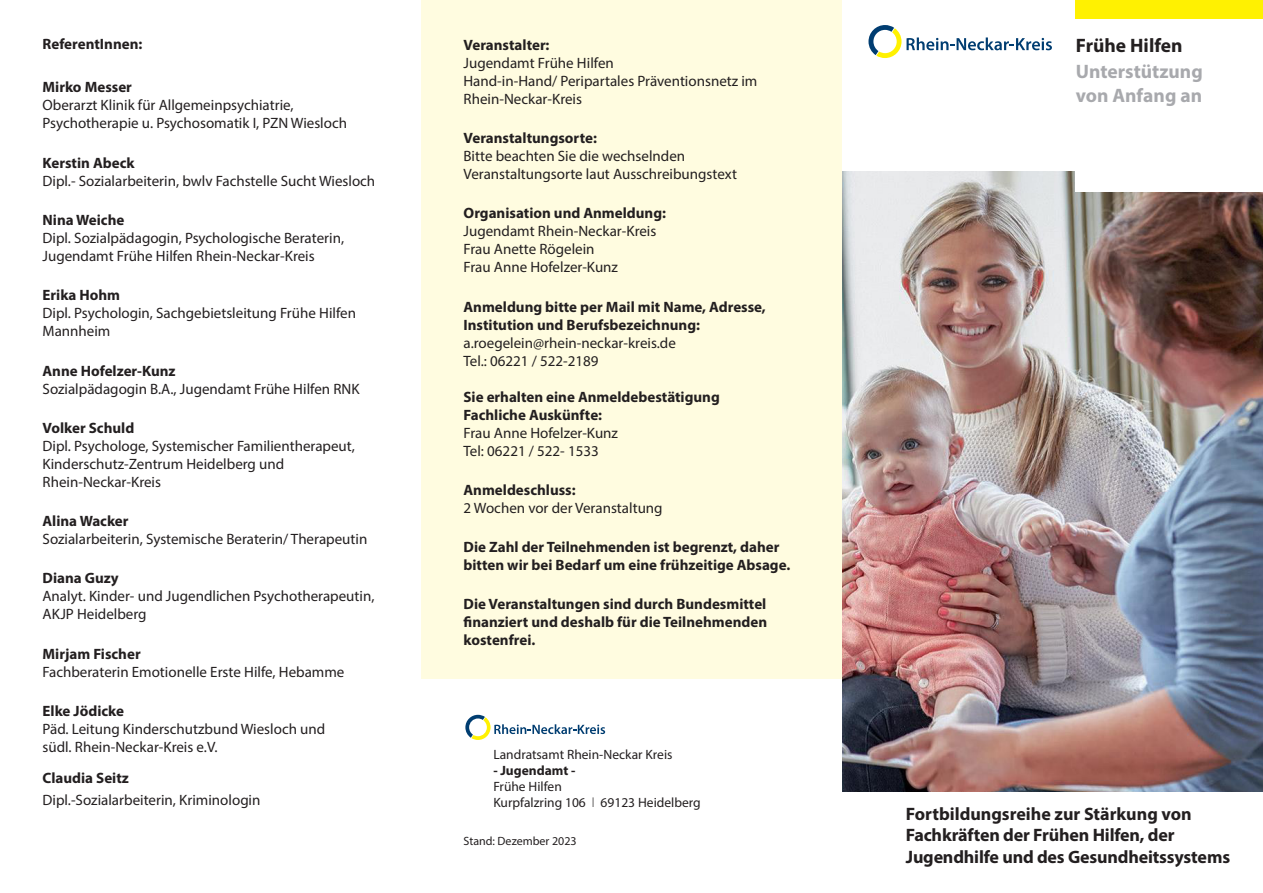
<style>
.page{position:relative;width:1263px;height:893px;background:#fff}
.page>*{position:absolute;margin:0;border:0;box-sizing:border-box;transform-origin:0 0}
.t1{font:700 19.5px/24px "Myriad Pro";color:#a8a9ad}
.t2{font:700 19.5px "Myriad Pro";color:#231f20}
.Überschrift_Myriad_Pro_Bold_12_pt{font:700 18px/21.6px "Myriad Pro";letter-spacing:-.01em;color:#231f20}
.Absatz{font:15px/18px "Myriad Pro";color:#231f20}
.Absatz-2{font:700 15px/18px "Myriad Pro";color:#231f20}
.Referenten{font:700 15px "Myriad Pro";color:#231f20}
.Grundschrift_Myriad_Pro_Regular_11pt{font:13.5px "Myriad Pro";color:#231f20}
.Grundschrift_Myriad_Pro_Regular_11pt-2{font:700 13.5px "Myriad Pro";color:#231f20}
.t3{font:12px "Myriad Pro";color:#231f20}
.s1{font-weight:700}
.s2{font-weight:400}
.s3{font-weight:300}
</style>
<div class="page">
<div style="left:421px;top:0;width:421px;height:678px;background:#fffce0"></div>
<div style="left:1076px;top:0;width:187px;height:18px;background:#fff101"></div>
<svg style="left:868px;top:25px;width:184px;height:33px"></svg>
<img style="left:842px;top:171px;width:421px;height:620px">
<div style="left:1076px;top:150px;width:187px;height:41px;background:#fff"></div>
<svg style="left:465px;top:715px;width:140px;height:25px"></svg>
<p class="Absatz-2" style="left:43px;top:34px;width:101px">ReferentInnen:</p>
<p class="Absatz" style="left:43px;top:78px;width:306px"><span class="s1">Mirko Messer<br></span>Oberarzt Klinik für Allgemeinpsychiatrie,<br>Psychotherapie u. Psychosomatik I, PZN Wiesloch</p>
<p class="Absatz" style="left:43px;top:153px;width:334px"><span class="s1">Kerstin Abeck<br></span>Dipl.- Sozialarbeiterin, bwlv Fachstelle Sucht Wiesloch</p>
<p class="Absatz" style="left:43px;top:211px;width:303px"><span class="s1">Nina Weiche<br></span>Dipl. Sozialpädagogin, Psychologische Beraterin,<br>Jugendamt Frühe Hilfen Rhein-Neckar-Kreis</p>
<p class="Absatz" style="left:43px;top:286px;width:315px"><span class="s1">Erika Hohm<br></span>Dipl. Psychologin, Sachgebietsleitung Frühe Hilfen<br>Mannheim</p>
<p class="Absatz" style="left:43px;top:361px;width:318px"><span class="s1">Anne Hofelzer-Kunz<br></span>Sozialpädagogin B.A., Jugendamt Frühe Hilfen RNK</p>
<p class="Absatz" style="left:43px;top:418px;width:314px"><span class="s1">Volker Schuld<br></span>Dipl. Psychologe, Systemischer Familientherapeut,<br>Kinderschutz-Zentrum Heidelberg und<br>Rhein-Neckar-Kreis</p>
<p class="Absatz" style="left:43px;top:512px;width:326px"><span class="s1">Alina Wacker<br></span>Sozialarbeiterin, Systemische Beraterin/ Therapeutin</p>
<p class="Absatz" style="left:43px;top:569px;width:333px"><span class="s1">Diana Guzy<br></span>Analyt. Kinder- und Jugendlichen Psychotherapeutin,<br>AKJP Heidelberg</p>
<p class="Absatz" style="left:43px;top:644px;width:303px"><span class="s1">Mirjam Fischer<br></span>Fachberaterin Emotionelle Erste Hilfe, Hebamme</p>
<p class="Absatz" style="left:43px;top:702px;width:284px"><span class="s1">Elke Jödicke<br></span>Päd. Leitung Kinderschutzbund Wiesloch und südl. Rhein-Neckar-Kreis e.V.</p>
<p class="Absatz-2" style="left:43px;top:768px;width:88px">Claudia Seitz</p>
<p class="Absatz" style="left:43px;top:791px;width:219px">Dipl.-Sozialarbeiterin, Kriminologin</p>
<p class="Referenten" style="left:463px;top:35px;width:88px">Veranstalter:</p>
<p class="Absatz" style="left:463px;top:54px;width:152px">Jugendamt Frühe Hilfen</p>
<p class="Absatz" style="left:463px;top:72px;width:295px">Hand-in-Hand/ Peripartales Präventionsnetz im</p>
<p class="Absatz" style="left:463px;top:90px;width:120px">Rhein-Neckar-Kreis</p>
<p class="Absatz" style="left:463px;top:129px;width:275px"><span class="s1">Veranstaltungsorte:<br></span>Bitte beachten Sie die wechselnden<br>Veranstaltungsorte laut Ausschreibungstext</p>
<p class="Absatz" style="left:463px;top:204px;width:204px"><span class="s1">Organisation und Anmeldung:<br></span>Jugendamt Rhein-Neckar-Kreis<br>Frau Anette Rögelein<br>Frau Anne Hofelzer-Kunz</p>
<p class="Absatz-2" style="left:463px;top:297px;width:304px">Anmeldung bitte per Mail mit Name, Adresse, Institution und Berufsbezeichnung: <span class="s2">a.roegelein@rhein-neckar-kreis.de<br>Tel.: 06221 / 522-2189</span></p>
<p class="Absatz-2" style="left:463px;top:387px;width:258px">Sie erhalten eine Anmeldebestätigung<br>Fachliche Auskünfte:<br><span class="s2">Frau Anne Hofelzer-Kunz<br>Tel: 06221 / 522- 1533</span></p>
<p class="Absatz" style="left:463px;top:481px;width:201px"><span class="s1">Anmeldeschluss:<br></span>2 Wochen vor der Veranstaltung</p>
<p class="Absatz-2" style="left:463px;top:538px;width:328px">Die Zahl der Teilnehmenden ist begrenzt, daher bitten wir bei Bedarf um eine frühzeitige Absage.</p>
<p class="Absatz-2" style="left:463px;top:595px;width:305px;text-align:justify">Die Veranstaltungen sind durch Bundesmittel finanziert und deshalb für die Teilnehmenden kostenfrei.</p>
<p class="Grundschrift_Myriad_Pro_Regular_11pt" style="left:493px;top:746px;width:181px">Landratsamt Rhein-Neckar Kreis</p>
<p class="Grundschrift_Myriad_Pro_Regular_11pt-2" style="left:493px;top:761px;width:84px">- Jugendamt -</p>
<p class="Grundschrift_Myriad_Pro_Regular_11pt" style="left:493px;top:778px;width:70px">Frühe Hilfen</p>
<p class="Grundschrift_Myriad_Pro_Regular_11pt" style="left:493px;top:794px;width:209px">Kurpfalzring 106 <span class="s3">l</span> 69123 Heidelberg</p>
<p class="t3" style="left:463px;top:833px;width:115px">Stand: Dezember 2023</p>
<p class="t2" style="left:1076px;top:33px;width:108px">Frühe Hilfen</p>
<p class="t1" style="left:1076px;top:59px;width:128px">Unterstützung von Anfang an</p>
<p class="Überschrift_Myriad_Pro_Bold_12_pt" style="left:906px;top:802px;width:326px">Fortbildungsreihe zur Stärkung von<br>Fachkräften der Frühen Hilfen, der<br>Jugendhilfe und des Gesundheitssystems</p>
</div>
